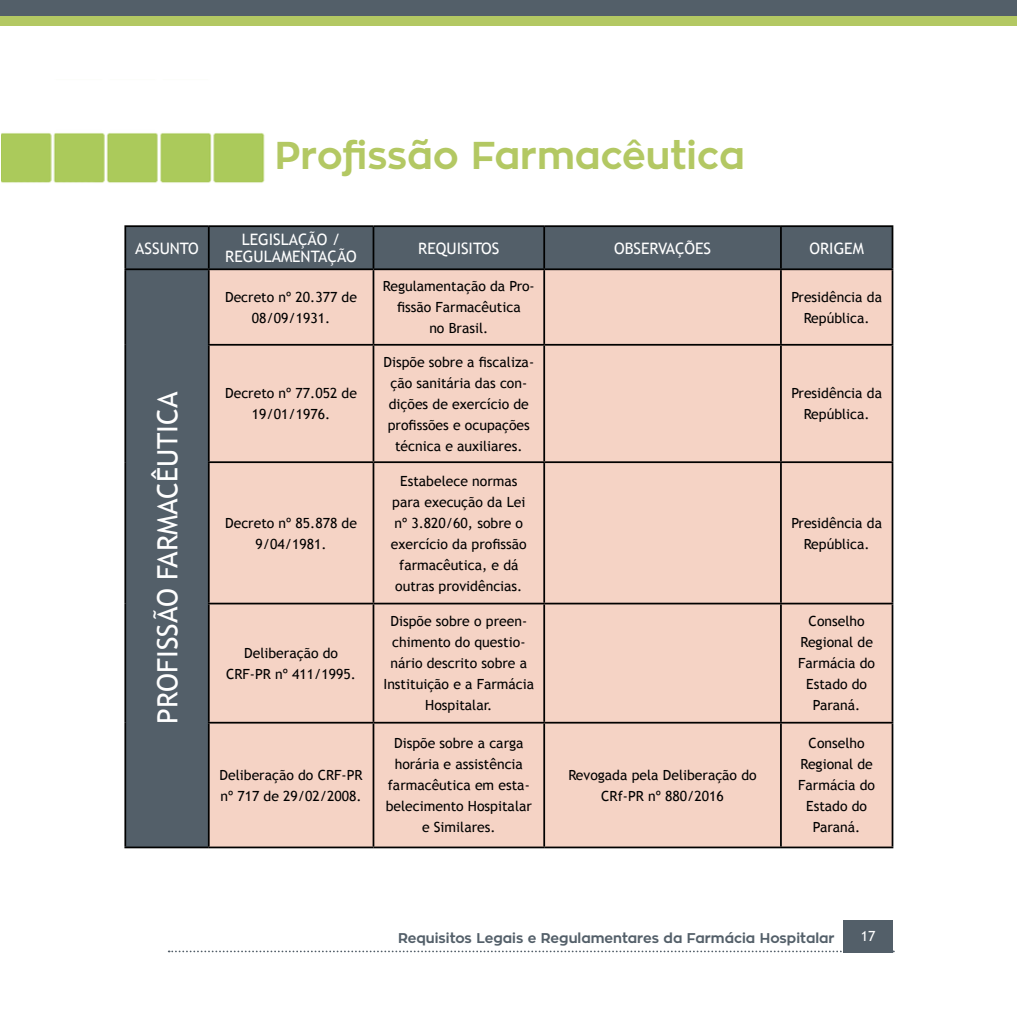
<style>
.page{position:relative;width:1017px;height:1017px;background:#fff}
.page>*{position:absolute;margin:0;border:0;box-sizing:border-box;transform-origin:0 0}
.t1{font:700 38.5px "Zona Pro";color:#b3c863}
.t2{font:28px "Trebuchet MS";color:#fff}
.t3{font:15.75px/17.5px "Trebuchet MS";color:#fff;text-align:center}
.t4{font:14px/21px "Trebuchet MS";color:#000;text-align:center}
.t5{font:700 14px "Zona Pro";color:#535f69}
.t6{font:14px "Trebuchet MS";color:#fff}
</style>
<div class="page">
<svg style="left:169px;top:951px;width:725px;height:1px"></svg>
<div style="left:843px;top:920px;width:50px;height:32px;background:#535f69"></div>
<div style="left:0;top:0;width:1017px;height:17px;background:#535f69"></div>
<div style="left:0;top:16px;width:1017px;height:10px;background:#b3c863"></div>
<img style="left:2px;top:133px;width:263px;height:50px">
<div style="left:126px;top:227px;width:766px;height:620px;background:#535f69"></div>
<div style="left:210px;top:270px;width:682px;height:577px;background:#f5d3c5"></div>
<hr style="left:209px;top:225px;width:164px;height:2px;background:#000">
<hr style="left:373px;top:225px;width:171px;height:2px;background:#000">
<hr style="left:373px;top:227px;width:1px;height:41px;background:#000">
<hr style="left:544px;top:225px;width:237px;height:2px;background:#000">
<hr style="left:543px;top:227px;width:2px;height:41px;background:#000">
<hr style="left:781px;top:225px;width:112px;height:2px;background:#000">
<hr style="left:780px;top:227px;width:2px;height:41px;background:#000">
<hr style="left:892px;top:227px;width:1px;height:41px;background:#000">
<hr style="left:124px;top:847px;width:85px;height:1px;background:#000">
<hr style="left:209px;top:268px;width:164px;height:2px;background:#000">
<hr style="left:373px;top:268px;width:171px;height:2px;background:#000">
<hr style="left:373px;top:270px;width:1px;height:74px;background:#000">
<hr style="left:544px;top:268px;width:237px;height:2px;background:#000">
<hr style="left:543px;top:270px;width:2px;height:74px;background:#000">
<hr style="left:781px;top:268px;width:112px;height:2px;background:#000">
<hr style="left:780px;top:270px;width:2px;height:74px;background:#000">
<hr style="left:892px;top:270px;width:1px;height:74px;background:#000">
<hr style="left:208px;top:344px;width:165px;height:2px;background:#000">
<hr style="left:373px;top:344px;width:171px;height:2px;background:#000">
<hr style="left:373px;top:346px;width:1px;height:115px;background:#000">
<hr style="left:373px;top:463px;width:1px;height:140px;background:#000">
<hr style="left:373px;top:604px;width:1px;height:118px;background:#000">
<hr style="left:373px;top:724px;width:1px;height:123px;background:#000">
<hr style="left:544px;top:344px;width:237px;height:2px;background:#000">
<hr style="left:543px;top:346px;width:2px;height:115px;background:#000">
<hr style="left:543px;top:463px;width:2px;height:140px;background:#000">
<hr style="left:543px;top:604px;width:2px;height:118px;background:#000">
<hr style="left:543px;top:724px;width:2px;height:123px;background:#000">
<hr style="left:781px;top:344px;width:112px;height:2px;background:#000">
<hr style="left:780px;top:346px;width:2px;height:115px;background:#000">
<hr style="left:892px;top:346px;width:1px;height:115px;background:#000">
<hr style="left:780px;top:463px;width:2px;height:140px;background:#000">
<hr style="left:892px;top:463px;width:1px;height:140px;background:#000">
<hr style="left:780px;top:604px;width:2px;height:118px;background:#000">
<hr style="left:892px;top:604px;width:1px;height:118px;background:#000">
<hr style="left:780px;top:724px;width:2px;height:123px;background:#000">
<hr style="left:892px;top:724px;width:1px;height:123px;background:#000">
<hr style="left:208px;top:461px;width:165px;height:2px;background:#000">
<hr style="left:208px;top:603px;width:165px;height:1px;background:#000">
<hr style="left:208px;top:722px;width:165px;height:2px;background:#000">
<hr style="left:209px;top:847px;width:164px;height:1px;background:#000">
<hr style="left:373px;top:461px;width:171px;height:2px;background:#000">
<hr style="left:373px;top:603px;width:171px;height:1px;background:#000">
<hr style="left:373px;top:722px;width:171px;height:2px;background:#000">
<hr style="left:373px;top:847px;width:171px;height:1px;background:#000">
<hr style="left:544px;top:461px;width:237px;height:2px;background:#000">
<hr style="left:544px;top:603px;width:237px;height:1px;background:#000">
<hr style="left:544px;top:722px;width:237px;height:2px;background:#000">
<hr style="left:544px;top:847px;width:237px;height:1px;background:#000">
<hr style="left:781px;top:461px;width:112px;height:2px;background:#000">
<hr style="left:781px;top:603px;width:112px;height:1px;background:#000">
<hr style="left:781px;top:722px;width:112px;height:2px;background:#000">
<hr style="left:781px;top:847px;width:112px;height:1px;background:#000">
<hr style="left:124px;top:270px;width:2px;height:75px;background:#000">
<hr style="left:208px;top:270px;width:2px;height:74px;background:#000">
<hr style="left:124px;top:345px;width:2px;height:117px;background:#000">
<hr style="left:208px;top:346px;width:2px;height:115px;background:#000">
<hr style="left:124px;top:462px;width:2px;height:142px;background:#000">
<hr style="left:208px;top:463px;width:2px;height:140px;background:#000">
<hr style="left:124px;top:604px;width:2px;height:119px;background:#000">
<hr style="left:208px;top:604px;width:2px;height:118px;background:#000">
<hr style="left:124px;top:723px;width:2px;height:124px;background:#000">
<hr style="left:208px;top:724px;width:2px;height:123px;background:#000">
<hr style="left:124px;top:227px;width:2px;height:41px;background:#000">
<hr style="left:124px;top:225px;width:85px;height:2px;background:#000">
<hr style="left:208px;top:227px;width:2px;height:41px;background:#000">
<hr style="left:124px;top:268px;width:85px;height:2px;background:#000">
<h1 class="t1" style="left:275px;top:130px;width:472px">Profissão Farmacêutica</h1>
<p class="t3" style="left:135px;top:239px;width:65px">ASSUNTO</p>
<p class="t3" style="left:225px;top:231px;width:133px">LEGISLAÇÃO /<br>REGULAMENTAÇÃO</p>
<p class="t3" style="left:418px;top:239px;width:83px">REQUISITOS</p>
<p class="t3" style="left:614px;top:239px;width:98px">OBSERVAÇÕES</p>
<p class="t3" style="left:809px;top:239px;width:56px">ORIGEM</p>
<h2 class="t2" style="left:151px;top:724px;width:334px;rotate:-90deg">PROFISSÃO FARMACÊUTICA</h2>
<p class="t4" style="left:225px;top:286px;width:133px">Decreto nº 20.377 de<br>08/09/1931.</p>
<p class="t4" style="left:383px;top:276px;width:153px">Regulamentação da Pro&shy;fissão Farmacêutica<br>no Brasil.</p>
<p class="t4" style="left:791px;top:286px;width:92px">Presidência da<br>República.</p>
<p class="t4" style="left:225px;top:383px;width:133px">Decreto nº 77.052 de<br>19/01/1976.</p>
<p class="t4" style="left:384px;top:351px;width:152px">Dispõe sobre a fiscaliza&shy;ção sanitária das con&shy;dições de exercício de profissões e ocupações técnica e auxiliares.</p>
<p class="t4" style="left:791px;top:383px;width:92px">Presidência da<br>República.</p>
<p class="t4" style="left:225px;top:512px;width:133px">Decreto nº 85.878 de<br>9/04/1981.</p>
<p class="t4" style="left:391px;top:470px;width:137px">Estabelece normas para execução da Lei nº 3.820/60, sobre o exercício da profissão farmacêutica, e dá outras providências.</p>
<p class="t4" style="left:791px;top:512px;width:92px">Presidência da<br>República.</p>
<p class="t4" style="left:226px;top:642px;width:132px">Deliberação do<br>CRF-PR nº 411/1995.</p>
<p class="t4" style="left:383px;top:611px;width:152px">Dispõe sobre o preen&shy;chimento do questio&shy;nário descrito sobre a<br>Instituição e a Farmácia<br>Hospitalar.</p>
<p class="t4" style="left:798px;top:611px;width:78px">Conselho<br>Regional de<br>Farmácia do<br>Estado do<br>Paraná.</p>
<p class="t4" style="left:220px;top:764px;width:145px;text-align:left">Deliberação do CRF-PR nº 717 de 29/02/2008.</p>
<p class="t4" style="left:386px;top:733px;width:148px">Dispõe sobre a carga horária e assistência farmacêutica em esta&shy;belecimento Hospitalar e Similares.</p>
<p class="t4" style="left:568px;top:764px;width:190px">Revogada pela Deliberação do<br>CRf-PR nº 880/2016</p>
<p class="t4" style="left:798px;top:733px;width:78px">Conselho<br>Regional de<br>Farmácia do<br>Estado do<br>Paraná.</p>
<p class="t5" style="left:398px;top:929px;width:438px">Requisitos Legais e Regulamentares da Farmácia Hospitalar</p>
<p class="t6" style="left:861px;top:928px;width:16px">17</p>
</div>
